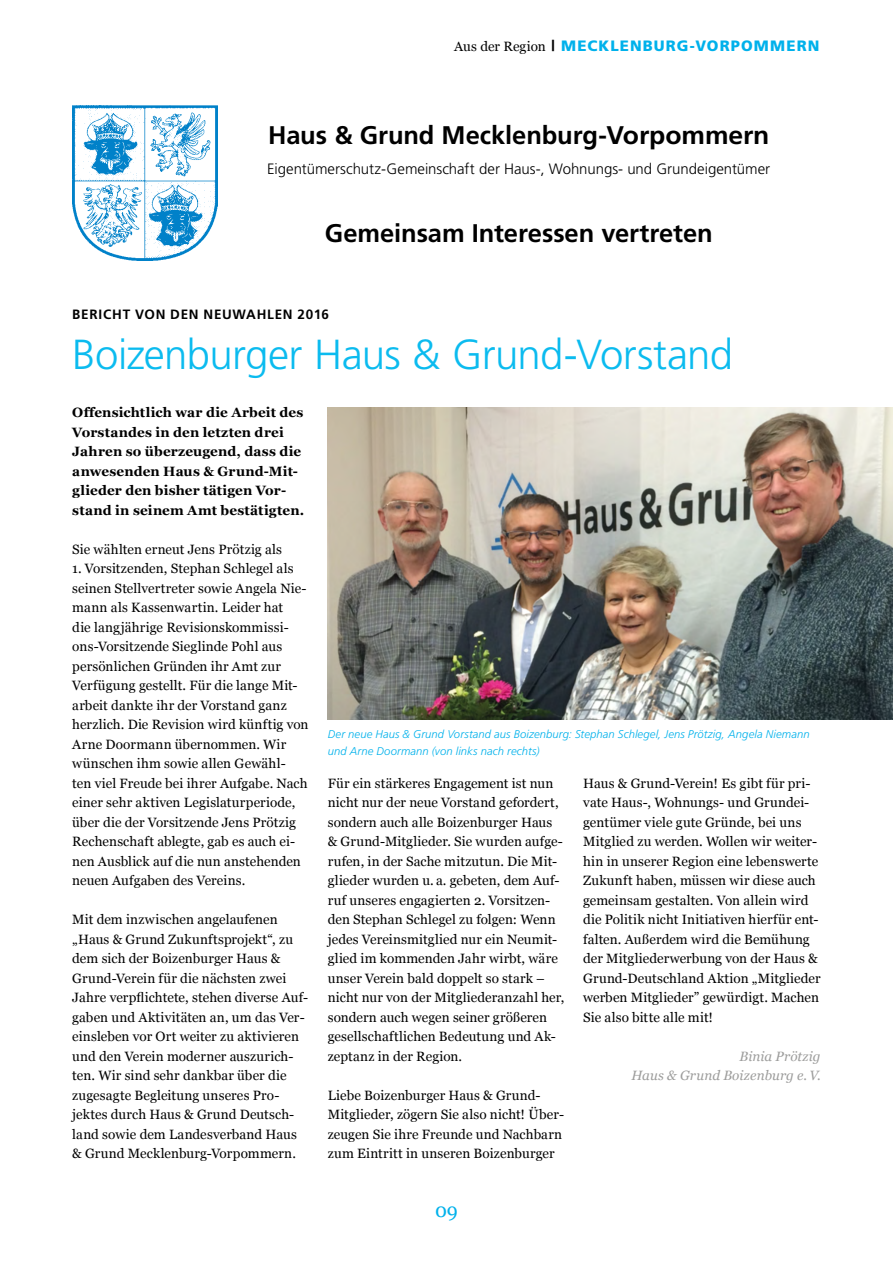
<style>
.page{position:relative;width:893px;height:1263px;background:#fff}
.page>*{position:absolute;margin:0;border:0;box-sizing:border-box;transform-origin:0 0}
.t1{font:300 42px "Frutiger";letter-spacing:-.015em;color:#0bbbef}
.t2{font:700 25.5px "Frutiger";letter-spacing:-.005em;color:#000}
.t3{font:19.5px "Georgia";color:#00b1eb}
.t4{font:300 15px "Frutiger";color:#000}
.t5{font:900 15px "Frutiger";letter-spacing:.075em;color:#00b1eb}
.t6{font:13.5px/19.5px "Georgia";letter-spacing:.005em;color:#000}
.t7{font:700 13.5px/19.5px "Georgia";letter-spacing:.01em;color:#000}
.t8{font:italic 13.5px/19.5px "Georgia";letter-spacing:.005em;color:#9d9d9c;text-align:right}
.t9{font:700 13.5px "Frutiger";letter-spacing:.055em;color:#000}
.t10{font:italic 300 11.25px/16.5px "Frutiger";letter-spacing:.01em;color:#00b1eb}
.s1{font-family:"Georgia";font-weight:400;font-size:13.5px;color:#000}
.s2{color:#000}
</style>
<div class="page">
<img style="left:72px;top:105px;width:145px;height:155px">
<img style="left:327px;top:407px;width:566px;height:312px">
<p class="t5" style="left:454px;top:37px;width:367px"><span class="s1">Aus der Region</span> <span class="s2">|</span> MECKLENBURG-VORPOMMERN</p>
<h2 class="t2" style="left:268px;top:120px;width:503px">Haus &amp; Grund Mecklenburg-Vorpommern</h2>
<p class="t4" style="left:267px;top:160px;width:504px">Eigentümerschutz-Gemeinschaft der Haus-, Wohnungs- und Grundeigentümer</p>
<h2 class="t2" style="left:325px;top:218px;width:389px">Gemeinsam Interessen vertreten</h2>
<p class="t9" style="left:72px;top:307px;width:258px">BERICHT VON DEN NEUWAHLEN 2016</p>
<h1 class="t1" style="left:72px;top:330px;width:662px">Boizenburger Haus &amp; Grund-Vorstand</h1>
<p class="t7" style="left:72px;top:402px;width:233px">Offensichtlich war die Arbeit des<br>Vorstandes in den letzten drei<br>Jahren so überzeugend, dass die anwesenden Haus &amp; Grund-Mit&shy;glieder den bisher tätigen Vor&shy;stand in seinem Amt bestätigten.</p>
<p class="t6" style="left:72px;top:539px;width:211px">Sie wählten erneut Jens Prötzig als</p>
<p class="t6" style="left:72px;top:558px;width:238px">1. Vorsitzenden, Stephan Schlegel als seinen Stellvertreter sowie Angela Nie&shy;mann als Kassenwartin. Leider hat<br>die langjährige Revisionskommissi&shy;ons-Vorsitzende Sieglinde Pohl aus persönlichen Gründen ihr Amt zur Verfügung gestellt. Für die lange Mit&shy;arbeit dankte ihr der Vorstand ganz herzlich. Die Revision wird künftig von Arne Doormann übernommen. Wir wünschen ihm sowie allen Gewähl-<br>ten viel Freude bei ihrer Aufgabe. Nach einer sehr aktiven Legislaturperiode, über die der Vorsitzende Jens Prötzig Rechenschaft ablegte, gab es auch ei&shy;nen Ausblick auf die nun anstehenden neuen Aufgaben des Vereins.</p>
<p class="t6" style="left:72px;top:909px;width:237px">Mit dem inzwischen angelaufenen „Haus &amp; Grund Zukunftsprojekt“, zu dem sich der Boizenburger Haus &amp; Grund-Verein für die nächsten zwei Jahre verpflichtete, stehen diverse Auf&shy;gaben und Aktivitäten an, um das Ver&shy;einsleben vor Ort weiter zu aktivieren und den Verein moderner auszurich&shy;ten. Wir sind sehr dankbar über die zugesagte Begleitung unseres Pro&shy;jektes durch Haus &amp; Grund Deutsch&shy;land sowie dem Landesverband Haus &amp; Grund Mecklenburg-Vorpommern.</p>
<p class="t10" style="left:328px;top:726px;width:483px">Der neue Haus &amp; Grund Vorstand aus Boizenburg: Stephan Schlegel, Jens Prötzig, Angela Niemann und Arne Doormann (von links nach rechts)</p>
<p class="t6" style="left:328px;top:773px;width:238px">Für ein stärkeres Engagement ist nun nicht nur der neue Vorstand gefordert, sondern auch alle Boizenburger Haus &amp; Grund-Mitglieder. Sie wurden aufge&shy;rufen, in der Sache mitzutun. Die Mit&shy;glieder wurden u. a. gebeten, dem Auf&shy;ruf unseres engagierten 2. Vorsitzen&shy;den Stephan Schlegel zu folgen: Wenn jedes Vereinsmitglied nur ein Neumit&shy;glied im kommenden Jahr wirbt, wäre unser Verein bald doppelt so stark – nicht nur von der Mitgliederanzahl her, sondern auch wegen seiner größeren gesellschaftlichen Bedeutung und Ak&shy;zeptanz in der Region.</p>
<p class="t6" style="left:328px;top:1084px;width:238px">Liebe Boizenburger Haus &amp; Grund-Mitglieder, zögern Sie also nicht! Über&shy;zeugen Sie ihre Freunde und Nachbarn zum Eintritt in unseren Boizenburger</p>
<h3 class="t3" style="left:435px;top:1196px;width:24px">09</h3>
<p class="t6" style="left:583px;top:772px;width:239px">Haus &amp; Grund-Verein! Es gibt für pri&shy;vate Haus-, Wohnungs- und Grundei&shy;gentümer viele gute Gründe, bei uns Mitglied zu werden. Wollen wir weiter&shy;hin in unserer Region eine lebenswerte Zukunft haben, müssen wir diese auch gemeinsam gestalten. Von allein wird die Politik nicht Initiativen hierfür ent&shy;falten. Außerdem wird die Bemühung der Mitgliederwerbung von der Haus &amp; Grund-Deutschland Aktion „Mitglieder werben Mitglieder” gewürdigt. Machen Sie also bitte alle mit!</p>
<p class="t8" style="left:631px;top:1045px;width:191px">Binia Prötzig<br>Haus &amp; Grund Boizenburg e. V.</p>
</div>
